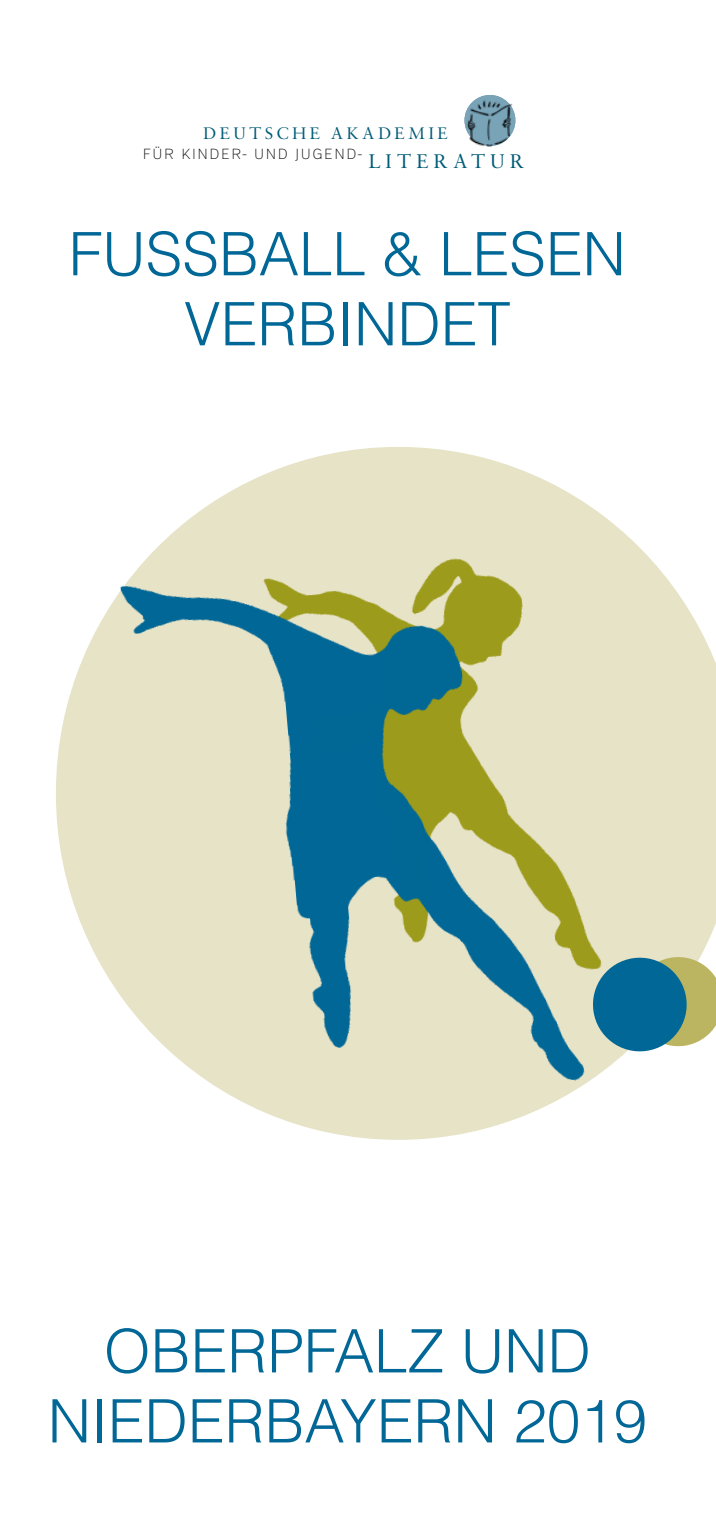
<style>
.page{position:relative;width:716px;height:1531px;background:#fff}
.page>*{position:absolute;margin:0;border:0;box-sizing:border-box;transform-origin:0 0}
.t1{font:300 60px/70px "Helvetica";color:#006796;text-align:center}
.t2{font:21px "Sabon";color:#005b76}
.t3{font:17.75px "Sabon";letter-spacing:.18em;color:#005b76}
.t4{font:200 14.5px "Verb";letter-spacing:.11em;color:#000}
.s1{font-family:"Sabon";font-weight:400;font-size:21px;color:#005b76}
</style>
<div class="page">
<img style="left:464px;top:98px;width:52px;height:49px">
<svg style="left:56px;top:447px;width:660px;height:693px;fill:#e7e3c7"></svg>
<div style="left:257px;top:539px;width:358px;height:415px;background:#e7e3c7"></div>
<svg style="left:594px;top:954px;width:122px;height:100px;background:#5b9496"></svg>
<img style="left:115px;top:544px;width:479px;height:577px">
<p class="t3" style="left:203px;top:122px;width:246px">DEUTSCHE AKADEMIE</p>
<p class="t4" style="left:143px;top:145px;width:258px">FÜR KINDER- UND JUGEND- <span class="s1">LITE</span></p>
<p class="t2" style="left:433px;top:148px;width:38px">RATU</p>
<p class="t2" style="left:510px;top:148px;width:16px">R</p>
<p class="t1" style="left:69px;top:218px;width:558px">FUSSBALL &amp; LESEN<br>VERBINDET</p>
<p class="t1" style="left:48px;top:1315px;width:601px">OBERPFALZ UND<br>N IEDERBAYERN 2019</p>
</div>
